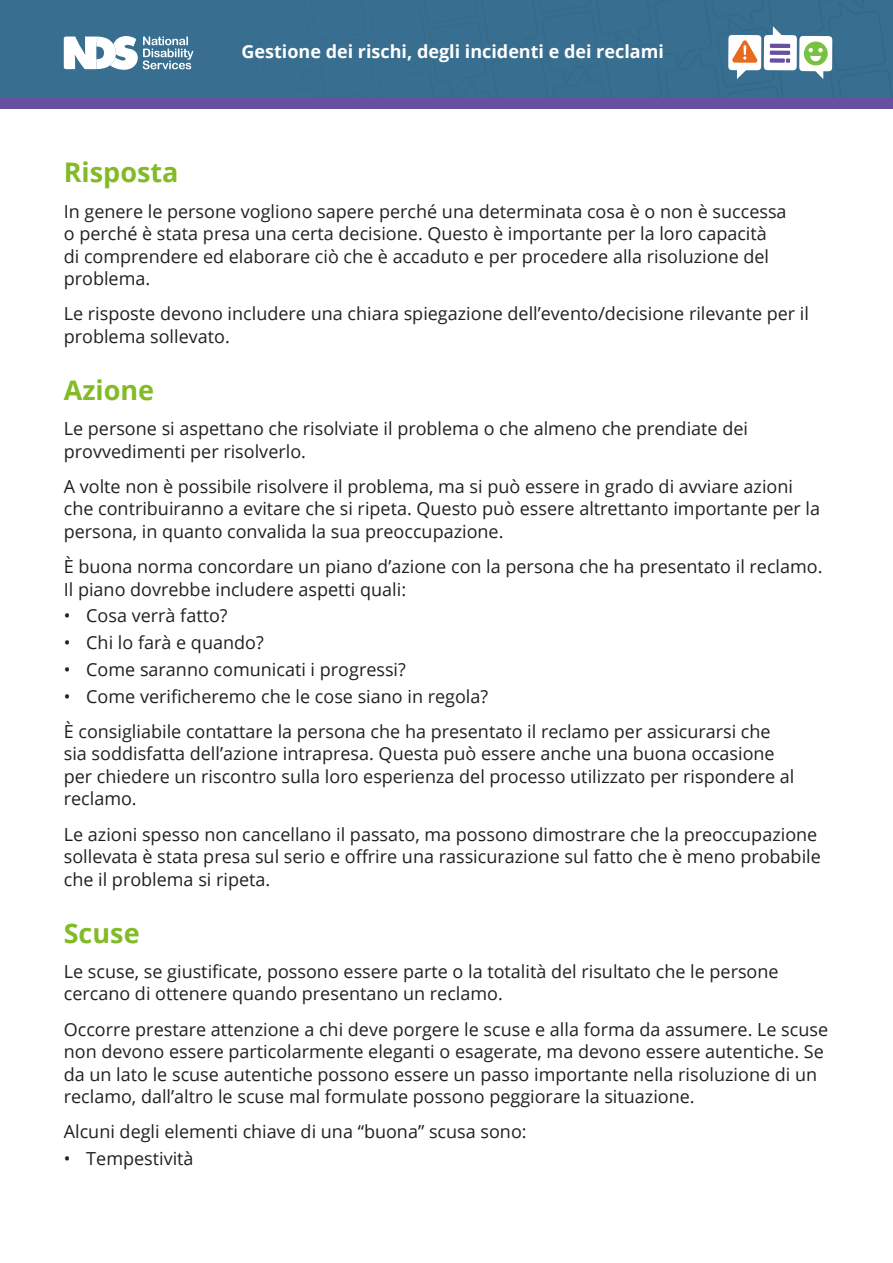
<style>
.page{position:relative;width:893px;height:1263px;background:#fff}
.page>*{position:absolute;margin:0;border:0;box-sizing:border-box;transform-origin:0 0}
.Sub_heading_2{font:700 27px "Open Sans";color:#82bb27}
.dot_points{font:18px/22.5px "Open Sans";color:#231f20}
.t1{font:700 18px "Open Sans";color:#fff}
</style>
<div class="page">
<div style="left:0;top:96px;width:893px;height:12px;background:#6850a1"></div>
<div style="left:0;top:0;width:893px;height:98px;background:#386e8f"></div>
<svg style="left:64px;top:36px;width:129px;height:34px"></svg>
<div style="left:799px;top:36px;width:33px;height:35px;background:#fff;border-radius:4px"></div>
<div style="left:728px;top:35px;width:33px;height:35px;background:#fff;border-radius:4px"></div>
<svg style="left:803px;top:41px;width:26px;height:38px"></svg>
<svg style="left:764px;top:26px;width:33px;height:44px"></svg>
<svg style="left:732px;top:40px;width:26px;height:39px"></svg>
<p class="t1" style="left:242px;top:39px;width:424px">Gestione dei rischi, degli incidenti e dei reclami</p>
<p class="Sub_heading_2" style="left:64px;top:153px;width:116px">Risposta</p>
<p class="dot_points" style="left:64px;top:199px;width:724px">In genere le persone vogliono sapere perché una determinata cosa è o non è successa o perché è stata presa una certa decisione. Questo è importante per la loro capacità di comprendere ed elaborare ciò che è accaduto e per procedere alla risoluzione del problema.</p>
<p class="dot_points" style="left:64px;top:302px;width:747px">Le risposte devono includere una chiara spiegazione dell’evento/decisione rilevante per il problema sollevato.</p>
<p class="Sub_heading_2" style="left:64px;top:371px;width:92px">Azione</p>
<p class="dot_points" style="left:64px;top:417px;width:686px">Le persone si aspettano che risolviate il problema o che almeno che prendiate dei provvedimenti per risolverlo.</p>
<p class="dot_points" style="left:64px;top:475px;width:758px">A volte non è possibile risolvere il problema, ma si può essere in grado di avviare azioni che contribuiranno a evitare che si ripeta. Questo può essere altrettanto importante per la persona, in quanto convalida la sua preoccupazione.</p>
<p class="dot_points" style="left:64px;top:555px;width:760px">È buona norma concordare un piano d’azione con la persona che ha presentato il reclamo.<br>Il piano dovrebbe includere aspetti quali:</p>
<p class="dot_points" style="left:64px;top:604px;width:165px">• Cosa verrà fatto?</p>
<p class="dot_points" style="left:64px;top:631px;width:201px">• Chi lo farà e quando?</p>
<p class="dot_points" style="left:64px;top:658px;width:344px">• Come saranno comunicati i progressi?</p>
<p class="dot_points" style="left:64px;top:684px;width:426px">• Come verificheremo che le cose siano in regola?</p>
<p class="dot_points" style="left:64px;top:720px;width:732px">È consigliabile contattare la persona che ha presentato il reclamo per assicurarsi che sia soddisfatta dell’azione intrapresa. Questa può essere anche una buona occasione per chiedere un riscontro sulla loro esperienza del processo utilizzato per rispondere al reclamo.</p>
<p class="dot_points" style="left:64px;top:822px;width:759px">Le azioni spesso non cancellano il passato, ma possono dimostrare che la preoccupazione sollevata è stata presa sul serio e offrire una rassicurazione sul fatto che è meno probabile che il problema si ripeta.</p>
<p class="Sub_heading_2" style="left:64px;top:914px;width:77px">Scuse</p>
<p class="dot_points" style="left:64px;top:960px;width:716px">Le scuse, se giustificate, possono essere parte o la totalità del risultato che le persone cercano di ottenere quando presentano un reclamo.</p>
<p class="dot_points" style="left:64px;top:1017px;width:766px">Occorre prestare attenzione a chi deve porgere le scuse e alla forma da assumere. Le scuse non devono essere particolarmente eleganti o esagerate, ma devono essere autentiche. Se da un lato le scuse autentiche possono essere un passo importante nella risoluzione di un reclamo, dall’altro le scuse mal formulate possono peggiorare la situazione.</p>
<p class="dot_points" style="left:64px;top:1120px;width:464px">Alcuni degli elementi chiave di una “buona” scusa sono:</p>
<p class="dot_points" style="left:64px;top:1147px;width:131px">• Tempestività</p>
</div>
